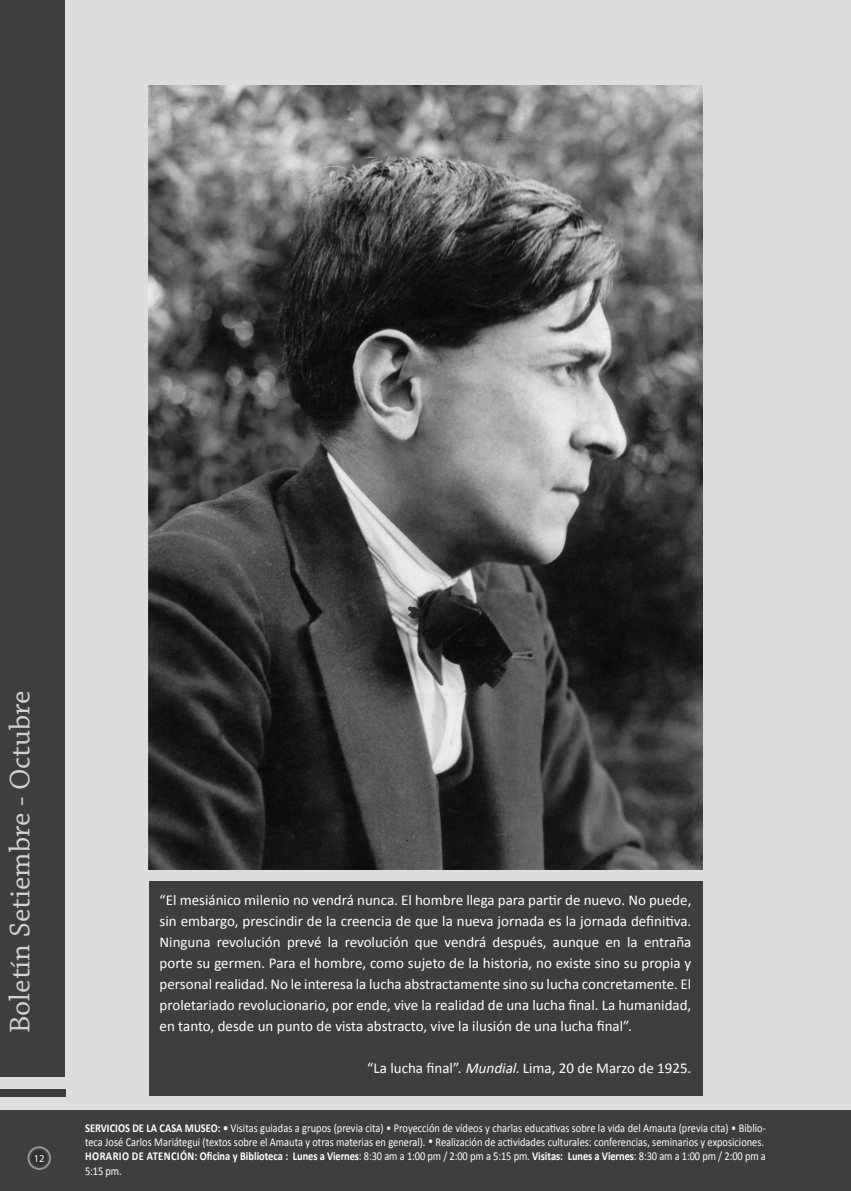
<style>
.page{position:relative;width:851px;height:1191px;background:#fff}
.page>*{position:absolute;margin:0;border:0;box-sizing:border-box;transform-origin:0 0}
.t1{font:30px "Chaparral Pro";color:#d1d2d4}
.t2{font:15px/21px "Calibri";color:#fff;text-align:justify}
.SERVICIOS{font:12px/14.4px "Calibri";color:#fff;scale:.87 1}
.SERVICIOS-2{font:700 12px/14.4px "Calibri";color:#fff;scale:.87 1}
.t3{font:10.5px "Myriad Pro";color:#fff}
.s1{font-style:italic}
.s2{font-weight:700}
.s3{font-weight:400}
</style>
<div class="page">
<div style="left:0;top:0;width:850px;height:1186px;background:#dcdddf"></div>
<div style="left:0;top:0;width:65px;height:1076px;background:#3e3e3f"></div>
<div style="left:0;top:1089px;width:65px;height:8px;background:#3e3e3f"></div>
<div style="left:0;top:1110px;width:850px;height:81px;background:#3e3e3f"></div>
<img style="left:149px;top:85px;width:553px;height:784px">
<div style="left:149px;top:881px;width:553px;height:214px;background:#3e3e3f"></div>
<svg style="left:27px;top:1146px;width:24px;height:24px"></svg>
<div style="left:31px;top:1150px;width:16px;height:15px;background:#312f30;border-radius:50%"></div>
<p class="t1" style="left:3px;top:1033px;width:344px;rotate:-90deg">Boletín Setiembre - Octubre</p>
<p class="t3" style="left:34px;top:1151px;width:12px">12</p>
<p class="t2" style="left:159px;top:888px;width:533px">“El mesiánico milenio no vendrá nunca. El hombre llega para partir de nuevo. No puede, sin embargo, prescindir de la creencia de que la nueva jornada es la jornada definitiva.<br>Ninguna revolución prevé la revolución que vendrá después, aunque en la entraña porte su germen. Para el hombre, como sujeto de la historia, no existe sino su propia y personal realidad. No le interesa la lucha abstractamente sino su lucha concretamente. El proletariado revolucionario, por ende, vive la realidad de una lucha final. La humanidad, en tanto, desde un punto de vista abstracto, vive la ilusión de una lucha final”.</p>
<p class="t2" style="left:367px;top:1056px;width:325px">“La lucha final”. <span class="s1">Mundial</span>. Lima, 20 de Marzo de 1925.</p>
<p class="SERVICIOS" style="left:85px;top:1119px;width:783px"><span class="s2">SERVICIOS DE LA CASA MUSEO: •</span> Visitas guiadas a grupos (previa cita) • Proyección de vídeos y charlas educativas sobre la vida del Amauta (previa cita) • Biblio&shy;teca José Carlos Mariátegui (textos sobre el Amauta y otras materias en general). • Realización de actividades culturales: conferencias, seminarios y exposiciones.</p>
<p class="SERVICIOS-2" style="left:85px;top:1148px;width:783px">HORARIO DE ATENCIÓN: Oficina y Biblioteca : Lunes a Viernes<span class="s3">: 8:30 am a 1:00 pm / 2:00 pm a 5:15 pm.</span> Visitas: Lunes a Viernes<span class="s3">: 8:30 am a 1:00 pm / 2:00 pm a<br>5:15 pm.</span></p>
</div>
